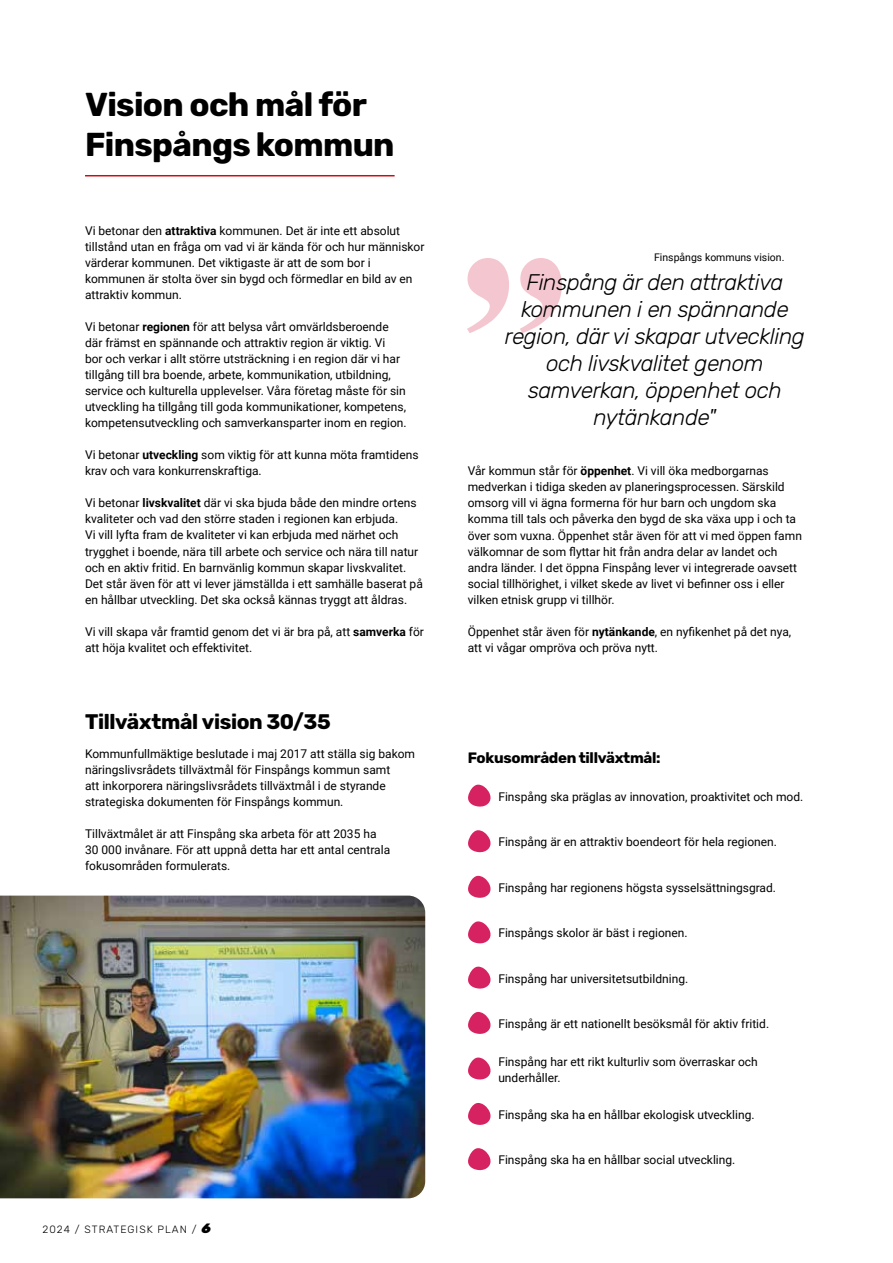
<style>
.page{position:relative;width:893px;height:1263px;background:#fff}
.page>*{position:absolute;margin:0;border:0;box-sizing:border-box;transform-origin:0 0}
.t1{font:273.6px "Engravers";color:#f4c7d0}
.t2{font:700 33px/39.6px "Rubik";letter-spacing:-.02em;color:#000}
.t3{font:italic 300 22.5px/27px "Rubik";letter-spacing:-.02em;color:#000;text-align:center}
.t4{font:700 21px "Rubik";letter-spacing:-.02em;color:#000}
.t5{font:700 15px "Rubik";letter-spacing:-.02em;color:#000}
.t6{font:12px/16px "Roboto";color:#000}
.t7{font:10.5px "Roboto";color:#000}
.t8{font:300 10.5px "Rubik";letter-spacing:.1em;color:#000}
.s1{font-weight:700}
.s2{font-weight:900;font-style:italic;font-size:13.5px}
</style>
<div class="page">
<img style="left:0;top:895px;width:425px;height:303px">
<svg style="left:468px;top:784px;width:23px;height:23px"></svg>
<svg style="left:468px;top:830px;width:23px;height:23px"></svg>
<svg style="left:468px;top:1012px;width:23px;height:22px"></svg>
<svg style="left:468px;top:875px;width:23px;height:23px"></svg>
<svg style="left:468px;top:1057px;width:23px;height:23px"></svg>
<svg style="left:468px;top:921px;width:23px;height:23px"></svg>
<svg style="left:468px;top:1103px;width:23px;height:22px"></svg>
<svg style="left:468px;top:966px;width:23px;height:23px"></svg>
<svg style="left:468px;top:1148px;width:23px;height:23px"></svg>
<hr style="left:85px;top:175px;width:310px;height:1px;background:#d20a11">
<h2 class="t2" style="left:85px;top:86px;width:311px">Vision och mål för<br>Finspångs kommun</h2>
<p class="t6" style="left:85px;top:222px;width:341px">Vi betonar den <span class="s1">attraktiva</span> kommunen. Det är inte ett absolut tillstånd utan en fråga om vad vi är kända för och hur människor värderar kommunen. Det viktigaste är att de som bor i kommunen är stolta över sin bygd och förmedlar en bild av en attraktiv kommun.</p>
<p class="t6" style="left:85px;top:318px;width:323px">Vi betonar <span class="s1">regionen</span> för att belysa vårt omvärldsberoende där främst en spännande och attraktiv region är viktig. Vi<br>bor och verkar i allt större utsträckning i en region där vi har tillgång till bra boende, arbete, kommunikation, utbildning, service och kulturella upplevelser. Våra företag måste för sin utveckling ha tillgång till goda kommunikationer, kompetens, kompetensutveckling och samverkansparter inom en region.</p>
<p class="t6" style="left:85px;top:446px;width:335px">Vi betonar <span class="s1">utveckling</span> som viktig för att kunna möta framtidens krav och vara konkurrenskraftiga.</p>
<p class="t6" style="left:85px;top:495px;width:339px">Vi betonar <span class="s1">livskvalitet</span> där vi ska bjuda både den mindre ortens kvaliteter och vad den större staden i regionen kan erbjuda.<br>Vi vill lyfta fram de kvaliteter vi kan erbjuda med närhet och trygghet i boende, nära till arbete och service och nära till natur och en aktiv fritid. En barnvänlig kommun skapar livskvalitet.<br>Det står även för att vi lever jämställda i ett samhälle baserat på en hållbar utveckling. Det ska också kännas tryggt att åldras.</p>
<p class="t6" style="left:85px;top:623px;width:340px">Vi vill skapa vår framtid genom det vi är bra på, att <span class="s1">samverka</span> för att höja kvalitet och effektivitet.</p>
<h3 class="t4" style="left:85px;top:709px;width:247px">Tillväxtmål vision 30/35</h3>
<p class="t6" style="left:85px;top:745px;width:332px">Kommunfullmäktige beslutade i maj 2017 att ställa sig bakom näringslivsrådets tillväxtmål för Finspångs kommun samt<br>att inkorporera näringslivsrådets tillväxtmål i de styrande strategiska dokumenten för Finspångs kommun.</p>
<p class="t6" style="left:85px;top:826px;width:307px">Tillväxtmålet är att Finspång ska arbeta för att 2035 ha<br>30 000 invånare. För att uppnå detta har ett antal centrala fokusområden formulerats.</p>
<p class="t8" style="left:43px;top:1223px;width:170px">2024 / STRATEGISK PLAN / <span class="s2">6</span></p>
<p class="t7" style="left:654px;top:250px;width:132px">Finspångs kommuns vision.</p>
<h1 class="t1" style="left:434px;top:192px;width:164px">"</h1>
<h3 class="t3" style="left:505px;top:270px;width:302px">Finspång är den attraktiva kommunen i en spännande region, där vi skapar utveckling och livskvalitet genom samverkan, öppenhet och nytänkande"</h3>
<p class="t6" style="left:468px;top:463px;width:336px">Vår kommun står för <span class="s1">öppenhet</span>. Vi vill öka medborgarnas medverkan i tidiga skeden av planeringsprocessen. Särskild omsorg vill vi ägna formerna för hur barn och ungdom ska komma till tals och påverka den bygd de ska växa upp i och ta över som vuxna. Öppenhet står även för att vi med öppen famn välkomnar de som flyttar hit från andra delar av landet och andra länder. I det öppna Finspång lever vi integrerade oavsett social tillhörighet, i vilket skede av livet vi befinner oss i eller vilken etnisk grupp vi tillhör.</p>
<p class="t6" style="left:468px;top:623px;width:325px">Öppenhet står även för <span class="s1">nytänkande</span>, en nyfikenhet på det nya, att vi vågar ompröva och pröva nytt.</p>
<p class="t5" style="left:468px;top:749px;width:194px">Fokusområden tillväxtmål:</p>
<p class="t6" style="left:498px;top:788px;width:306px">Finspång ska präglas av innovation, proaktivitet och mod.</p>
<p class="t6" style="left:498px;top:833px;width:280px">Finspång är en attraktiv boendeort för hela regionen.</p>
<p class="t6" style="left:498px;top:879px;width:279px">Finspång har regionens högsta sysselsättningsgrad.</p>
<p class="t6" style="left:498px;top:924px;width:191px">Finspångs skolor är bäst i regionen.</p>
<p class="t6" style="left:498px;top:970px;width:191px">Finspång har universitetsutbildning.</p>
<p class="t6" style="left:498px;top:1015px;width:272px">Finspång är ett nationellt besöksmål för aktiv fritid.</p>
<p class="t6" style="left:498px;top:1053px;width:261px">Finspång har ett rikt kulturliv som överraskar och underhåller.</p>
<p class="t6" style="left:498px;top:1106px;width:258px">Finspång ska ha en hållbar ekologisk utveckling.</p>
<p class="t6" style="left:498px;top:1151px;width:238px">Finspång ska ha en hållbar social utveckling.</p>
</div>
